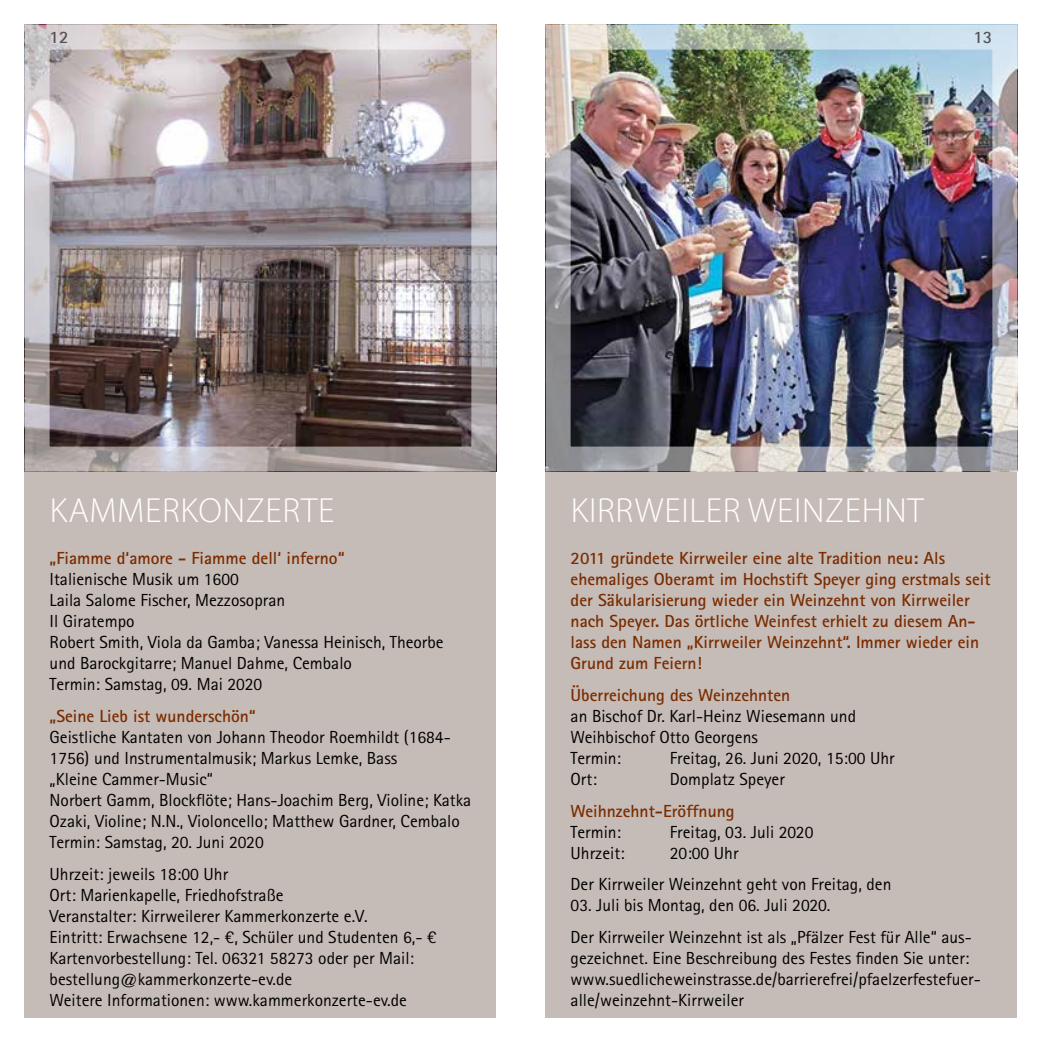
<style>
.page{position:relative;width:1042px;height:1042px;background:#fff}
.page>*{position:absolute;margin:0;border:0;box-sizing:border-box;transform-origin:0 0}
.t1{font:300 35px "Myriad Pro";letter-spacing:.02em;color:#fff}
.t2{font:17.5px/21px "Rotis Sans Serif Std";color:#000}
.t3{font:700 17.5px/21px "Rotis Sans Serif Std";color:#7a2c00}
.t4{font:700 17.5px "Rotis Sans Serif Std";color:#525354}
</style>
<div class="page">
<div style="left:546px;top:25px;width:471px;height:992px;background:#c6bcb7"></div>
<div style="left:25px;top:25px;width:471px;height:992px;background:#c6bcb7"></div>
<img style="left:572px;top:51px;width:419px;height:394px">
<img style="left:51px;top:51px;width:419px;height:394px">
<div style="left:25px;top:25px;width:471px;height:446px;border:25px solid #fff"></div>
<div style="left:546px;top:25px;width:471px;height:446px;border:25px solid #fff"></div>
<p class="t4" style="left:50px;top:26px;width:20px">12</p>
<p class="t4" style="left:973px;top:26px;width:20px">13</p>
<h1 class="t1" style="left:50px;top:490px;width:286px">KAMMERKONZERTE</h1>
<p class="t3" style="left:50px;top:548px;width:296px">„Fiamme d‘amore - Fiamme dell‘ inferno“</p>
<p class="t2" style="left:50px;top:569px;width:395px">Italienische Musik um 1600<br>Laila Salome Fischer, Mezzosopran<br>Il Giratempo<br>Robert Smith, Viola da Gamba; Vanessa Heinisch, Theorbe und Barockgitarre; Manuel Dahme, Cembalo<br>Termin: Samstag, 09. Mai 2020</p>
<p class="t3" style="left:50px;top:705px;width:208px">„Seine Lieb ist wunderschön“</p>
<p class="t2" style="left:50px;top:726px;width:423px">Geistliche Kantaten von Johann Theodor Roemhildt (1684- 1756) und Instrumentalmusik; Markus Lemke, Bass<br>„Kleine Cammer-Music“<br>Norbert Gamm, Blockflöte; Hans-Joachim Berg, Violine; Katka Ozaki, Violine; N.N., Violoncello; Matthew Gardner, Cembalo Termin: Samstag, 20. Juni 2020</p>
<p class="t2" style="left:50px;top:863px;width:388px">Uhrzeit: jeweils 18:00 Uhr<br>Ort: Marienkapelle, Friedhofstraße<br>Veranstalter: Kirrweilerer Kammerkonzerte e.V.<br>Eintritt: Erwachsene 12,- €, Schüler und Studenten 6,- € Kartenvorbestellung: Tel. 06321 58273 oder per Mail: bestellung@kammerkonzerte-ev.de<br>Weitere Informationen: www.kammerkonzerte-ev.de</p>
<h1 class="t1" style="left:571px;top:490px;width:354px">KIRRWEILER WEINZEHNT</h1>
<p class="t3" style="left:570px;top:548px;width:421px">2011 gründete Kirrweiler eine alte Tradition neu: Als ehemaliges Oberamt im Hochstift Speyer ging erstmals seit der Säkularisierung wieder ein Weinzehnt von Kirrweiler nach Speyer. Das örtliche Weinfest erhielt zu diesem An&shy;lass den Namen „Kirrweiler Weinzehnt“. Immer wieder ein Grund zum Feiern!</p>
<p class="t3" style="left:570px;top:684px;width:221px">Überreichung des Weinzehnten</p>
<p class="t2" style="left:570px;top:705px;width:287px">an Bischof Dr. Karl-Heinz Wiesemann und<br>Weihbischof Otto Georgens<br>Termin:</p>
<p class="t2" style="left:670px;top:747px;width:226px">Freitag, 26. Juni 2020, 15:00 Uhr</p>
<p class="t2" style="left:570px;top:768px;width:28px">Ort:</p>
<p class="t2" style="left:670px;top:768px;width:116px">Domplatz Speyer</p>
<p class="t3" style="left:570px;top:800px;width:166px">Weihnzehnt-Eröffnung</p>
<p class="t2" style="left:570px;top:821px;width:52px">Termin:</p>
<p class="t2" style="left:670px;top:821px;width:145px">Freitag, 03. Juli 2020</p>
<p class="t2" style="left:570px;top:842px;width:56px">Uhrzeit:</p>
<p class="t2" style="left:570px;top:837px;width:322px;line-height:31.5px;text-indent:99px">20:00 Uhr<br>Der Kirrweiler Weinzehnt geht von Freitag, den</p>
<p class="t2" style="left:570px;top:889px;width:403px;line-height:31.5px">03. Juli bis Montag, den 06. Juli 2020.<br>Der Kirrweiler Weinzehnt ist als „Pfälzer Fest für Alle“ aus-</p>
<p class="t2" style="left:570px;top:947px;width:412px">gezeichnet. Eine Beschreibung des Festes finden Sie unter: www.suedlicheweinstrasse.de/barrierefrei/pfaelzerfestefuer&shy;alle/weinzehnt-Kirrweiler</p>
</div>
